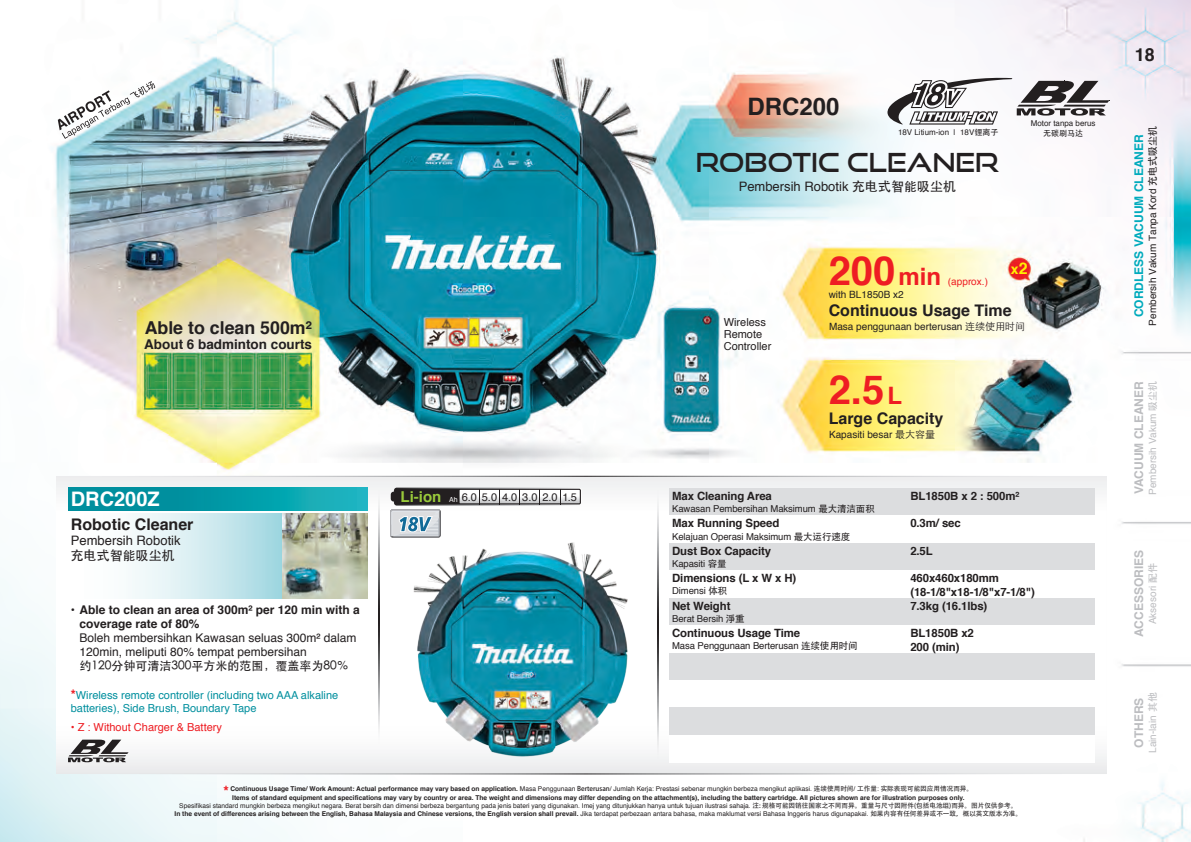
<style>
.page{position:relative;width:1191px;height:842px;background:#fff}
.page>*{position:absolute;margin:0;border:0;box-sizing:border-box;transform-origin:0 0}
.t1{font:700 40px "Helvetica";color:#ee1d23}
.t2{font:26px "Good Times Rg";color:#231f20}
.t3{font:700 24px "Helvetica";color:#231f20}
.t4{font:700 20px "Helvetica";color:#fff}
.t5{font:700 18px "Helvetica";color:#231f20}
.t6{font:700 17.8px "Helvetica";color:#231f20}
.t7{font:700 16px "Helvetica";color:#231f20}
.t8{font:700 14px "Helvetica";color:#fff101}
.t9{font:700 13.4px "Helvetica";color:#231f20}
.t10{font:13px "Helvetica";color:#231f20}
.t11{font:500 13px "ST Heiti SC";color:#231f20}
.t12{font:12px/14px "Helvetica";color:#231f20}
.t13{font:700 12px/14px "Helvetica";color:#231f20}
.t14{font:700 12px "Helvetica";color:#bcbdc0}
.t15{font:500 12px "ST Heiti SC";color:#231f20}
.t16{font:700 12px "Helvetica";color:#00aabc}
.t17{font:700 11.4px/13.8px "Helvetica";letter-spacing:-.01em;color:#231f20}
.t18{font:11px/13px "Helvetica";color:#008f9e}
.t19{font:11px/12px "Helvetica";color:#231f20}
.t20{font:11px "Helvetica";color:#ee1d23}
.t21{font:10px "Helvetica";color:#231f20}
.t22{font:10px "Helvetica";color:#bcbdc0}
.t23{font:10px "Helvetica";color:#ee1d23}
.t24{font:9.6px "Helvetica";letter-spacing:-.01em;color:#231f20}
.t25{font:8px "Helvetica";color:#231f20}
.t26{font:500 8px "ST Heiti SC";color:#231f20}
.t27{font:6.6px/8.8px "Helvetica";color:#231f20;text-align:center}
.t28{font:700 6.6px/8.8px "Helvetica";color:#231f20;text-align:center}
.s1{font-family:"ST Heiti SC";font-weight:500}
.s2{font-weight:700;font-size:13px;color:#ee1d23}
.s3{font-weight:700;font-size:15px;color:#99ca3b}
.s4{font-size:24px}
.s5{font-size:16px}
.s6{font-family:"ST Heiti SC";font-weight:300}
.s7{font-size:14px;color:#ee1d23}
.s8{font-weight:400}
.s9{font-family:"Adobe Heiti Std";font-weight:400}
.s10{font-family:"Adobe Heiti Std"}
.s11{font-weight:700}
</style>
<div class="page">
<img style="left:0;top:0;width:1191px;height:842px">
<svg style="left:56px;top:476px;width:1051px;height:298px"></svg>
<svg style="left:378px;top:488px;width:1px;height:257px"></svg>
<svg style="left:658px;top:488px;width:1px;height:274px"></svg>
<div style="left:68px;top:488px;width:299px;height:23px;background:linear-gradient(to right,#008695,#16b2bd)"></div>
<svg style="left:68px;top:513px;width:214px;height:85px"></svg>
<img style="left:383px;top:518px;width:271px;height:251px">
<img style="left:282px;top:513px;width:85px;height:85px">
<svg style="left:68px;top:740px;width:61px;height:22px"></svg>
<div style="left:669px;top:488px;width:426px;height:28px;background:#dcdddf"></div>
<div style="left:669px;top:516px;width:426px;height:27px;background:#fff"></div>
<div style="left:669px;top:543px;width:426px;height:27px;background:#dcdddf"></div>
<div style="left:669px;top:570px;width:426px;height:28px;background:#fff"></div>
<div style="left:669px;top:598px;width:426px;height:27px;background:#dcdddf"></div>
<div style="left:669px;top:625px;width:426px;height:28px;background:#fff"></div>
<div style="left:669px;top:653px;width:426px;height:27px;background:#dcdddf"></div>
<div style="left:669px;top:680px;width:426px;height:28px;background:#fff"></div>
<div style="left:669px;top:708px;width:426px;height:27px;background:#dcdddf"></div>
<div style="left:669px;top:735px;width:426px;height:28px;background:#fff"></div>
<svg style="left:390px;top:488px;width:192px;height:49px"></svg>
<svg style="left:886px;top:77px;width:223px;height:48px"></svg>
<svg style="left:58px;top:81px;width:97px;height:58px"></svg>
<h3 class="t3" style="left:747px;top:87px;width:94px">DRC200</h3>
<p class="t25" style="left:1030px;top:117px;width:66px">Motor tanpa berus</p>
<p class="t25" style="left:898px;top:126px;width:102px">18V Litium-ion | 18V<span class="s1">锂离子</span></p>
<p class="t26" style="left:1043px;top:128px;width:41px">无碳刷马达</p>
<h3 class="t6" style="left:145px;top:313px;width:168px">Able to clean 500m²</h3>
<h3 class="t9" style="left:144px;top:333px;width:169px">About 6 badminton courts</h3>
<h3 class="t4" style="left:71px;top:483px;width:90px">DRC200Z</h3>
<h3 class="t7" style="left:71px;top:511px;width:124px">Robotic Cleaner</h3>
<h3 class="t10" style="left:71px;top:530px;width:111px">Pembersih Robotik</h3>
<h3 class="t11" style="left:71px;top:548px;width:106px">充电式智能吸尘机</h3>
<h3 class="t13" style="left:79px;top:603px;width:282px;text-indent:-9px">• Able to clean an area of 300m² per 120 min with a coverage rate of 80%</h3>
<h3 class="t12" style="left:79px;top:632px;width:279px">Boleh membersihkan Kawasan seluas 300m² dalam<br>120min, meliputi 80% tempat pembersihan</h3>
<h3 class="t15" style="left:80px;top:659px;width:271px">约120分钟可清洁300平方米的范围，覆盖率为80％</h3>
<h3 class="t18" style="left:71px;top:689px;width:269px"><span class="s2">*</span>Wireless remote controller (including two AAA alkaline batteries), Side Brush, Boundary Tape</h3>
<h3 class="t20" style="left:71px;top:719px;width:153px">• Z : Without Charger &amp; Battery</h3>
<h3 class="t19" style="left:400px;top:491px;width:178px"><span class="s3">Li-ion</span> <sub>Ah</sub> 6.0 5.0 4.0 3.0 2.0 1.5</h3>
<h2 class="t2" style="left:696px;top:147px;width:305px">ROBOTIC CLEANER</h2>
<h3 class="t10" style="left:738px;top:176px;width:219px">Pembersih Robotik <span class="s1">充电式智能吸尘机</span></h3>
<h1 class="t1" style="left:828px;top:239px;width:114px">200 <span class="s4">min</span></h1>
<h3 class="t23" style="left:948px;top:274px;width:42px">(approx.)</h3>
<h3 class="t8" style="left:1011px;top:258px;width:18px">x<span class="s5">2</span></h3>
<h3 class="t19" style="left:723px;top:316px;width:49px">Wireless<br>Remote<br>Controller</h3>
<h3 class="t21" style="left:828px;top:287px;width:77px">with BL1850B x2</h3>
<h3 class="t7" style="left:828px;top:298px;width:184px">Continuous Usage Time</h3>
<h3 class="t21" style="left:829px;top:319px;width:198px">Masa penggunaan berterusan <span class="s6">连续使用时间</span></h3>
<h1 class="t1" style="left:828px;top:358px;width:75px">2.5 <span class="s4">L</span></h1>
<h3 class="t7" style="left:828px;top:406px;width:116px">Large Capacity</h3>
<h3 class="t21" style="left:829px;top:427px;width:108px">Kapasiti besar <span class="s6">最大容量</span></h3>
<h3 class="t17" style="left:672px;top:489px;width:101px">Max Cleaning Area</h3>
<h3 class="t17" style="left:910px;top:489px;width:110px">BL1850B x 2 : 500m²</h3>
<h3 class="t17" style="left:672px;top:517px;width:109px">Max Running Speed</h3>
<h3 class="t17" style="left:910px;top:517px;width:52px">0.3m/ sec</h3>
<h3 class="t17" style="left:672px;top:544px;width:100px">Dust Box Capacity</h3>
<h3 class="t17" style="left:910px;top:544px;width:24px">2.5L</h3>
<h3 class="t17" style="left:672px;top:571px;width:126px">Dimensions (L x W x H)</h3>
<h3 class="t17" style="left:910px;top:571px;width:126px">460x460x180mm (18-1/8"x18-1/8"x7-1/8")</h3>
<h3 class="t17" style="left:672px;top:599px;width:60px">Net Weight</h3>
<h3 class="t17" style="left:910px;top:599px;width:78px">7.3kg (16.1lbs)</h3>
<h3 class="t17" style="left:672px;top:626px;width:130px">Continuous Usage Time</h3>
<h3 class="t17" style="left:910px;top:626px;width:65px">BL1850B x2<br>200 (min)</h3>
<h3 class="t24" style="left:672px;top:501px;width:204px">Kawasan Pembersihan Maksimum <span class="s1">最大清洁面积</span></h3>
<h3 class="t24" style="left:672px;top:529px;width:180px">Kelajuan Operasi Maksimum <span class="s1">最大运行速度</span></h3>
<h3 class="t24" style="left:672px;top:556px;width:56px">Kapasiti <span class="s1">容量</span></h3>
<h3 class="t24" style="left:672px;top:584px;width:57px">Dimensi <span class="s1">体积</span></h3>
<h3 class="t24" style="left:672px;top:611px;width:74px">Berat Bersih <span class="s1">淨重</span></h3>
<h3 class="t24" style="left:672px;top:638px;width:187px">Masa Penggunaan Berterusan <span class="s1">连续使用时间</span></h3>
<p class="t28" style="left:224px;top:784px;width:751px"><span class="s7">*</span> Continuous Usage Time/ Work Amount: Actual performance may vary based on application. <span class="s8">Masa Penggunaan</span> <span class="s9">Berterusan</span><span class="s8">/ Jumlah Kerja: Prestasi sebenar mungkin berbeza mengikut aplikasi.</span> <span class="s9">连续使用时间</span><span class="s8">/</span> <span class="s9">工作量</span><span class="s8">:</span> <span class="s9">实际表现可能因应用情况而异。<br></span>Items of standard equipment and specifications may vary by country or area. The weight and dimensions may differ depending on the attachment(s), including the battery cartridge. All pictures shown are for illustration purposes only.</p>
<p class="t27" style="left:175px;top:801px;width:849px">Spesifikasi standard mungkin berbeza mengikut negara. Berat bersih dan dimensi berbeza bergantung pada jenis bateri yang digunakan. Imej yang ditunjukkan hanya untuk tujuan ilustrasi sahaja. <span class="s10">注: 规格可能因销往国家之不同而异。重量与尺寸因附件(包括电池组)而异。图片仅供参考。<br></span><span class="s11">In the event of differences arising between the English, Bahasa Malaysia and Chinese versions, the English version shall prevail.</span> Jika terdapat perbezaan antara bahasa, maka maklumat versi Bahasa Inggeris harus digunapakai. <span class="s10">如果内容有任何差异或不一致，概以英文版本为准。</span></p>
<h3 class="t5" style="left:1134px;top:40px;width:22px">18</h3>
<h3 class="t16" style="left:1129px;top:317px;width:185px;rotate:-90deg">CORDLESS VACUUM CLEANER</h3>
<h3 class="t21" style="left:1144px;top:326px;width:201px;rotate:-90deg">Pembersih Vakum Tanpa Kord <span class="s1">充电式吸尘机</span></h3>
<h3 class="t14" style="left:1129px;top:494px;width:115px;rotate:-90deg">VACUUM CLEANER</h3>
<h3 class="t22" style="left:1144px;top:495px;width:116px;rotate:-90deg">Pembersih Vakum <span class="s1">吸尘机</span></h3>
<h3 class="t14" style="left:1129px;top:637px;width:89px;rotate:-90deg">ACCESSORIES</h3>
<h3 class="t22" style="left:1144px;top:624px;width:63px;rotate:-90deg">Aksesori <span class="s1">配件</span></h3>
<h3 class="t14" style="left:1129px;top:748px;width:52px;rotate:-90deg">OTHERS</h3>
<h3 class="t22" style="left:1144px;top:753px;width:62px;rotate:-90deg">Lain-lain <span class="s1">其他</span></h3>
</div>
